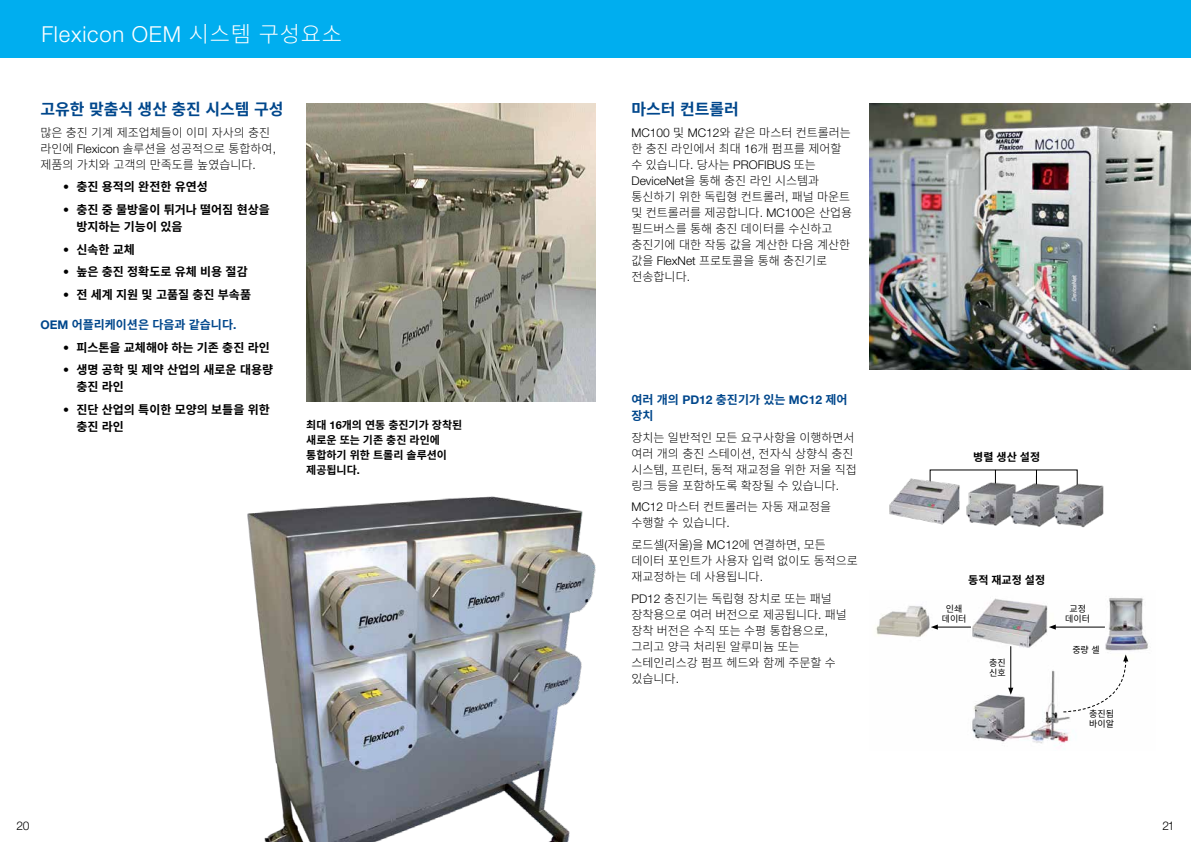
<style>
.page{position:relative;width:1191px;height:842px;background:#fff}
.page>*{position:absolute;margin:0;border:0;box-sizing:border-box;transform-origin:0 0}
.t1{font:300 22px "Helvetica Neue LT Std";letter-spacing:.035em;color:#fff}
.t2{font:700 16px "Noto Sans CJ Kkr";color:#00478c}
.t3{font:300 12px/16px "Noto Sans CJ Kkr";color:#000}
.t4{font:700 12px/17px "Noto Sans CJ Kkr";color:#000}
.t5{font:700 12px/16px "Noto Sans CJ Kkr";color:#00478c}
.t6{font:300 12px "Helvetica Neue LT Std";color:#000}
.t7{font:700 11px/15px "Noto Sans CJ Kkr";color:#000}
.t8{font:9px/10px "Noto Sans CJ Kkr";color:#000;text-align:center}
.s1{font-family:"Noto Sans CJ Kkr"}
.s2{font-family:"Helvetica Neue LT Std"}
</style>
<div class="page">
<div style="left:0;top:0;width:1191px;height:58px;background:#00aeef"></div>
<svg style="left:929px;top:469px;width:149px;height:10px"></svg>
<img style="left:889px;top:479px;width:215px;height:49px">
<img style="left:306px;top:103px;width:289px;height:298px">
<img style="left:869px;top:103px;width:322px;height:267px">
<img style="left:876px;top:598px;width:272px;height:148px">
<hr style="left:936px;top:627px;width:35px;height:1px;background:#000">
<svg style="left:930px;top:624px;width:7px;height:6px"></svg>
<hr style="left:1054px;top:627px;width:51px;height:1px;background:#000">
<svg style="left:1048px;top:624px;width:7px;height:6px"></svg>
<hr style="left:1010px;top:646px;width:1px;height:43px;background:#000">
<svg style="left:1008px;top:688px;width:5px;height:7px"></svg>
<svg style="left:1062px;top:654px;width:66px;height:59px"></svg>
<img style="left:247px;top:496px;width:348px;height:346px">
<h1 class="t1" style="left:41px;top:21px;width:302px">Flexicon OEM <span class="s1">시스템 구성요소</span></h1>
<h2 class="t2" style="left:40px;top:100px;width:245px">고유한 맞춤식 생산 충진 시스템 구성</h2>
<p class="t3" style="left:40px;top:124px;width:237px">많은 충진 기계 제조업체들이 이미 자사의 충진 라인에 <span class="s2">Flexicon</span> 솔루션을 성공적으로 통합하여<span class="s2">, </span>제품의 가치와 고객의 만족도를 높였습니다<span class="s2">.</span></p>
<p class="t4" style="left:63px;top:179px;width:146px"><span class="s2">•</span> 충진 용적의 완전한 유연성</p>
<p class="t4" style="left:76px;top:201px;width:195px;text-indent:-13px"><span class="s2">•</span> 충진 중 물방울이 튀거나 떨어짐 현상을 방지하는 기능이 있음</p>
<p class="t4" style="left:63px;top:241px;width:73px"><span class="s2">•</span> 신속한 교체</p>
<p class="t4" style="left:63px;top:264px;width:186px"><span class="s2">•</span> 높은 충진 정확도로 유체 비용 절감</p>
<p class="t4" style="left:63px;top:286px;width:189px"><span class="s2">•</span> 전 세계 지원 및 고품질 충진 부속품</p>
<p class="t5" style="left:40px;top:317px;width:197px"><span class="s2">OEM</span> 어플리케이션은 다음과 같습니다<span class="s2">.</span></p>
<p class="t4" style="left:63px;top:339px;width:208px"><span class="s2">•</span> 피스톤을 교체해야 하는 기존 충진 라인</p>
<p class="t4" style="left:76px;top:362px;width:198px;text-indent:-13px"><span class="s2">•</span> 생명 공학 및 제약 산업의 새로운 대용량 충진 라인</p>
<p class="t4" style="left:76px;top:401px;width:195px;text-indent:-13px"><span class="s2">•</span> 진단 산업의 특이한 모양의 보틀을 위한 충진 라인</p>
<p class="t7" style="left:306px;top:418px;width:158px">최대 <span class="s2">16</span>개의 연동 충진기가 장착된 새로운 또는 기존 충진 라인에 통합하기 위한 트롤리 솔루션이 제공됩니다<span class="s2">.</span></p>
<h2 class="t2" style="left:631px;top:100px;width:109px">마스터 컨트롤러</h2>
<p class="t3" style="left:631px;top:124px;width:222px"><span class="s2">MC100</span> 및 <span class="s2">MC12</span>와 같은 마스터 컨트롤러는 한 충진 라인에서 최대 <span class="s2">16</span>개 펌프를 제어할 수 있습니다<span class="s2">.</span> 당사는 <span class="s2">PROFIBUS</span> 또는<br><span class="s2">DeviceNet</span>을 통해 충진 라인 시스템과 통신하기 위한 독립형 컨트롤러<span class="s2">,</span> 패널 마운트 및 컨트롤러를 제공합니다<span class="s2">. MC100</span>은 산업용 필드버스를 통해 충진 데이터를 수신하고 충진기에 대한 작동 값을 계산한 다음 계산한 값을 <span class="s2">FlexNet</span> 프로토콜을 통해 충진기로 전송합니다<span class="s2">.</span></p>
<p class="t5" style="left:631px;top:392px;width:217px">여러 개의 <span class="s2">PD12</span> 충진기가 있는 <span class="s2">MC12</span> 제어 장치</p>
<p class="t3" style="left:631px;top:430px;width:227px">장치는 일반적인 모든 요구사항을 이행하면서 여러 개의 충진 스테이션<span class="s2">,</span> 전자식 상향식 충진 시스템<span class="s2">,</span> 프린터<span class="s2">,</span> 동적 재교정을 위한 저울 직접 링크 등을 포함하도록 확장될 수 있습니다<span class="s2">.</span></p>
<p class="t3" style="left:631px;top:499px;width:201px"><span class="s2">MC12</span> 마스터 컨트롤러는 자동 재교정을 수행할 수 있습니다<span class="s2">.</span></p>
<p class="t3" style="left:631px;top:537px;width:228px">로드셀<span class="s2">(</span>저울<span class="s2">)</span>을 <span class="s2">MC12</span>에 연결하면<span class="s2">,</span> 모든 데이터 포인트가 사용자 입력 없이도 동적으로 재교정하는 데 사용됩니다<span class="s2">.</span></p>
<p class="t3" style="left:631px;top:591px;width:217px"><span class="s2">PD12</span> 충진기는 독립형 장치로 또는 패널 장착용으로 여러 버전으로 제공됩니다<span class="s2">.</span> 패널 장착 버전은 수직 또는 수평 통합용으로<span class="s2">, </span>그리고 양극 처리된 알루미늄 또는 스테인리스강 펌프 헤드와 함께 주문할 수 있습니다<span class="s2">.</span></p>
<p class="t7" style="left:973px;top:449px;width:68px">병렬 생산 설정</p>
<p class="t7" style="left:968px;top:572px;width:78px">동적 재교정 설정</p>
<p class="t8" style="left:941px;top:604px;width:26px">인쇄 데이터</p>
<p class="t8" style="left:1065px;top:604px;width:26px">교정 데이터</p>
<p class="t8" style="left:989px;top:658px;width:18px;text-align:left">충진 신호</p>
<p class="t8" style="left:1072px;top:645px;width:29px">중량 셀</p>
<p class="t8" style="left:1089px;top:709px;width:26px;text-align:left">충진됨 바이알</p>
<p class="t6" style="left:16px;top:818px;width:14px">20</p>
<p class="t6" style="left:1162px;top:818px;width:14px">21</p>
</div>
